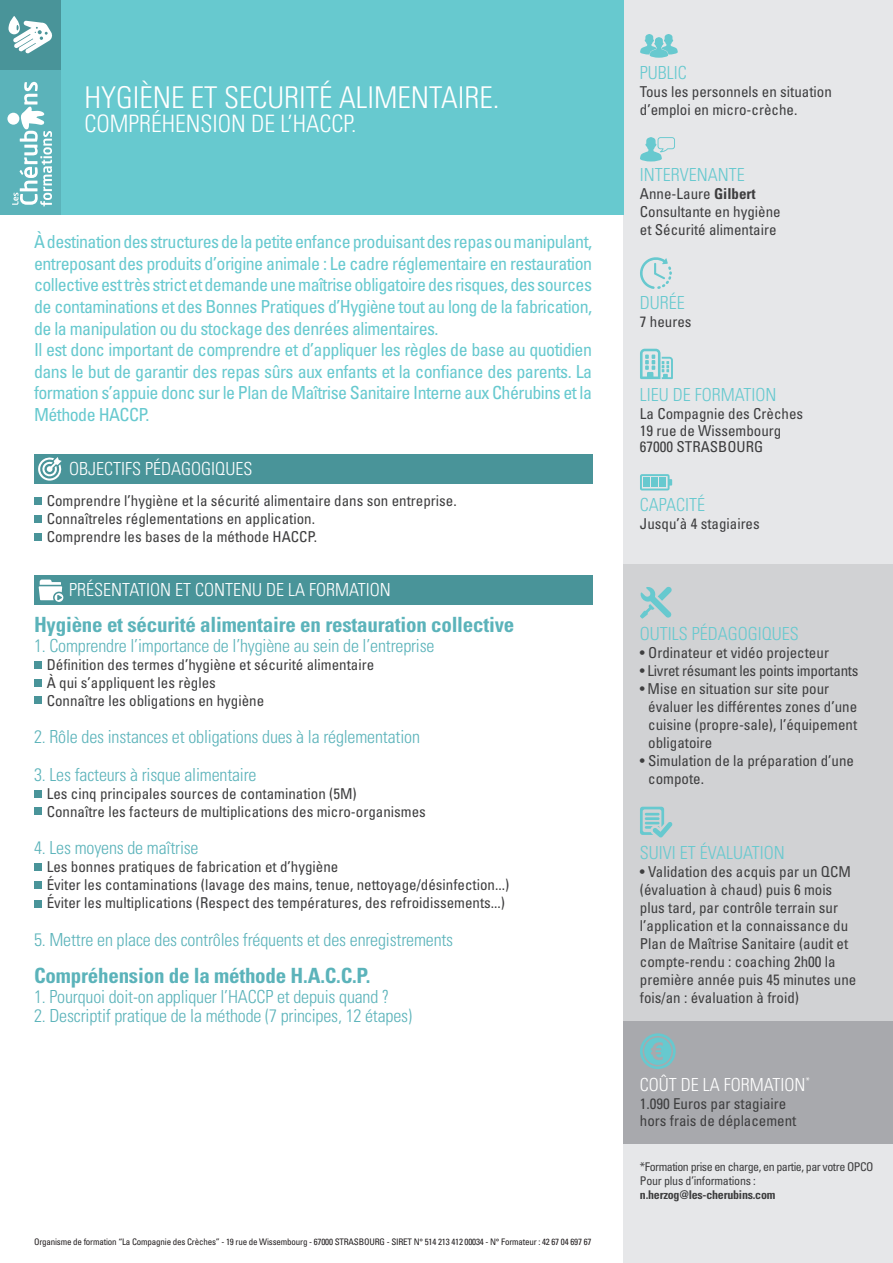
<style>
.page{position:relative;width:893px;height:1263px;background:#fff}
.page>*{position:absolute;margin:0;border:0;box-sizing:border-box;transform-origin:0 0}
.t1{font:300 condensed 30px "Univers";color:#fff}
.t2{font:300 condensed 24px "Univers";color:#fff}
.t3{font:700 condensed 21px "Univers";letter-spacing:-.01em;color:#5bb3ba}
.t4{font:condensed 18px/21.6px "Univers";letter-spacing:-.03em;color:#67c9cf}
.t5{font:300 condensed 18px "Univers";letter-spacing:-.01em;color:#5bb3ba}
.t6{font:300 condensed 18px "Univers";color:#67c9cf}
.t7{font:300 condensed 18px "Univers";color:#fff}
.t8{font:condensed 15px/18px "Univers";color:#3e3e3f}
.t9{font:condensed 15px "Univers";letter-spacing:-.02em;color:#3e3e3f}
.t10{font:condensed 12px/14.4px "Univers";letter-spacing:-.04em;color:#3e3e3f}
.t11{font:700 condensed 12px "Univers";letter-spacing:-.02em;color:#3e3e3f}
.t12{font:condensed 9px "Univers";letter-spacing:-.02em;color:#231f20}
.s1{font-weight:700}
</style>
<div class="page">
<div style="left:623px;top:0;width:270px;height:1263px;background:#e6e7e9"></div>
<div style="left:623px;top:1016px;width:270px;height:128px;background:#a8a9ad"></div>
<div style="left:623px;top:564px;width:270px;height:456px;background:#d1d2d4"></div>
<div style="left:0;top:0;width:68px;height:144px;background:#499499"></div>
<div style="left:0;top:71px;width:68px;height:144px;background:#5bb3ba"></div>
<div style="left:62px;top:0;width:562px;height:215px;background:#67c9cf"></div>
<svg style="left:640px;top:34px;width:38px;height:24px"></svg>
<svg style="left:640px;top:257px;width:32px;height:32px"></svg>
<svg style="left:640px;top:349px;width:33px;height:30px"></svg>
<svg style="left:640px;top:474px;width:32px;height:16px"></svg>
<div style="left:643px;top:477px;width:7px;height:10px;background:#67c9cf"></div>
<div style="left:651px;top:477px;width:7px;height:10px;background:#67c9cf"></div>
<div style="left:659px;top:477px;width:7px;height:10px;background:#67c9cf"></div>
<svg style="left:640px;top:1033px;width:36px;height:36px"></svg>
<svg style="left:640px;top:137px;width:35px;height:24px"></svg>
<svg style="left:7px;top:113px;width:12px;height:12px"></svg>
<svg style="left:12px;top:82px;width:40px;height:124px"></svg>
<div style="left:34px;top:454px;width:558px;height:30px;background:#499499"></div>
<div style="left:34px;top:575px;width:558px;height:30px;background:#499499"></div>
<svg style="left:38px;top:457px;width:24px;height:24px"></svg>
<div style="left:34px;top:533px;width:7px;height:7px;background:#499499"></div>
<div style="left:34px;top:661px;width:7px;height:7px;background:#499499"></div>
<div style="left:34px;top:680px;width:7px;height:7px;background:#499499"></div>
<div style="left:34px;top:697px;width:7px;height:7px;background:#499499"></div>
<div style="left:34px;top:790px;width:7px;height:7px;background:#499499"></div>
<div style="left:34px;top:808px;width:7px;height:7px;background:#499499"></div>
<div style="left:34px;top:863px;width:7px;height:7px;background:#499499"></div>
<div style="left:34px;top:881px;width:7px;height:7px;background:#499499"></div>
<div style="left:34px;top:900px;width:7px;height:7px;background:#499499"></div>
<div style="left:34px;top:516px;width:7px;height:7px;background:#499499"></div>
<div style="left:34px;top:498px;width:7px;height:7px;background:#499499"></div>
<svg style="left:39px;top:580px;width:24px;height:22px"></svg>
<svg style="left:640px;top:586px;width:32px;height:33px"></svg>
<svg style="left:640px;top:807px;width:33px;height:30px"></svg>
<svg style="left:9px;top:16px;width:43px;height:38px"></svg>
<h1 class="t1" style="left:84px;top:79px;width:417px">HYGIÈNE ET SECURITÉ ALIMENTAIRE.</h1>
<h2 class="t2" style="left:84px;top:109px;width:274px">COMPRÉHENSION DE L’HACCP.</h2>
<p class="t4" style="left:34px;top:231px;width:560px">À destination des structures de la petite enfance produisant des repas ou manipulant, entreposant des produits d’origine animale : Le cadre réglementaire en restauration collective est très strict et demande une maîtrise obligatoire des risques, des sources de contaminations et des Bonnes Pratiques d’Hygiène tout au long de la fabrication, de la manipulation ou du stockage des denrées alimentaires.<br>Il est donc important de comprendre et d’appliquer les règles de base au quotidien dans le but de garantir des repas sûrs aux enfants et la confiance des parents. La formation s’appuie donc sur le Plan de Maîtrise Sanitaire Interne aux Chérubins et la Méthode HACCP.</p>
<p class="t7" style="left:69px;top:458px;width:185px">OBJECTIFS PÉDAGOGIQUES</p>
<p class="t8" style="left:47px;top:492px;width:411px">Comprendre l’hygiène et la sécurité alimentaire dans son entreprise.<br>Connaîtreles réglementations en application.<br>Comprendre les bases de la méthode HACCP.</p>
<p class="t7" style="left:69px;top:579px;width:323px">PRÉSENTATION ET CONTENU DE LA FORMATION</p>
<h3 class="t3" style="left:34px;top:612px;width:482px">Hygiène et sécurité alimentaire en restauration collective</h3>
<p class="t5" style="left:34px;top:634px;width:402px">1. Comprendre l’importance de l’hygiène au sein de l’entreprise</p>
<p class="t8" style="left:47px;top:655px;width:329px">Définition des termes d’hygiène et sécurité alimentaire<br>À qui s’appliquent les règles<br>Connaître les obligations en hygiène</p>
<p class="t5" style="left:34px;top:726px;width:387px">2. Rôle des instances et obligations dues à la réglementation</p>
<p class="t5" style="left:34px;top:763px;width:224px">3. Les facteurs à risque alimentaire</p>
<p class="t8" style="left:47px;top:784px;width:381px">Les cinq principales sources de contamination (5M)<br>Connaître les facteurs de multiplications des micro-organismes</p>
<p class="t5" style="left:34px;top:837px;width:166px">4. Les moyens de maîtrise</p>
<p class="t8" style="left:47px;top:857px;width:464px">Les bonnes pratiques de fabrication et d’hygiène<br>Éviter les contaminations (lavage des mains, tenue, nettoyage/désinfection...)<br>Éviter les multiplications (Respect des températures, des refroidissements...)</p>
<p class="t5" style="left:34px;top:928px;width:421px">5. Mettre en place des contrôles fréquents et des enregistrements</p>
<h3 class="t3" style="left:34px;top:963px;width:338px">Compréhension de la méthode H.A.C.C.P.</h3>
<p class="t5" style="left:34px;top:985px;width:357px">1. Pourquoi doit-on appliquer l’HACCP et depuis quand ?</p>
<p class="t5" style="left:34px;top:1005px;width:379px">2. Descriptif pratique de la méthode (7 principes, 12 étapes)</p>
<p class="t12" style="left:34px;top:1236px;width:559px">Organisme de formation “La Compagnie des Crèches” - 19 rue de Wissembourg - 67000 STRASBOURG - SIRET N° 514 213 412 00034 - N° Formateur : 42 67 04 697 67</p>
<p class="t6" style="left:640px;top:62px;width:48px">PUBLIC</p>
<p class="t8" style="left:640px;top:82px;width:193px">Tous les personnels en situation d’emploi en micro-crèche.</p>
<p class="t6" style="left:640px;top:164px;width:106px">INTERVENANTE</p>
<p class="t8" style="left:640px;top:185px;width:142px">Anne-Laure <span class="s1">Gilbert<br></span>Consultante en hygiène et Sécurité alimentaire</p>
<p class="t6" style="left:640px;top:292px;width:46px">DURÉE</p>
<p class="t8" style="left:640px;top:312px;width:53px">7 heures</p>
<p class="t6" style="left:640px;top:384px;width:138px">LIEU DE FORMATION</p>
<p class="t8" style="left:640px;top:405px;width:165px;line-height:16.5px">La Compagnie des Crèches<br>19 rue de Wissembourg<br>67000 STRASBOURG</p>
<p class="t6" style="left:640px;top:493px;width:67px">CAPACITÉ</p>
<p class="t8" style="left:640px;top:514px;width:121px">Jusqu’à 4 stagiaires</p>
<p class="t6" style="left:640px;top:623px;width:161px">OUTILS PÉDAGOGIQUES</p>
<p class="t8" style="left:640px;top:643px;width:191px">• Ordinateur et vidéo projecteur</p>
<p class="t9" style="left:640px;top:661px;width:220px">• Livret résumant les points importants</p>
<p class="t8" style="left:648px;top:679px;width:211px;text-indent:-8px">• Mise en situation sur site pour évaluer les différentes zones d’une cuisine (propre-sale), l’équipement obligatoire</p>
<p class="t8" style="left:648px;top:751px;width:207px;text-indent:-8px">• Simulation de la préparation d’une compote.</p>
<p class="t6" style="left:640px;top:842px;width:147px">SUIVI ET ÉVALUATION</p>
<p class="t8" style="left:640px;top:863px;width:218px">• Validation des acquis par un QCM (évaluation à chaud) puis 6 mois plus tard, par contrôle terrain sur l’application et la connaissance du Plan de Maîtrise Sanitaire (audit et compte-rendu : coaching 2h00 la première année puis 45 minutes une fois/an : évaluation à froid)</p>
<p class="t7" style="left:640px;top:1074px;width:172px">COÛT DE LA FORMATION<sup>*</sup></p>
<p class="t8" style="left:640px;top:1095px;width:158px;line-height:16.5px">1.090 Euros par stagiaire hors frais de déplacement</p>
<p class="t10" style="left:640px;top:1159px;width:235px">*Formation prise en charge, en partie, par votre OPCO<br>Pour plus d’informations :</p>
<p class="t11" style="left:640px;top:1188px;width:137px">n.herzog@les-cherubins.com</p>
</div>
